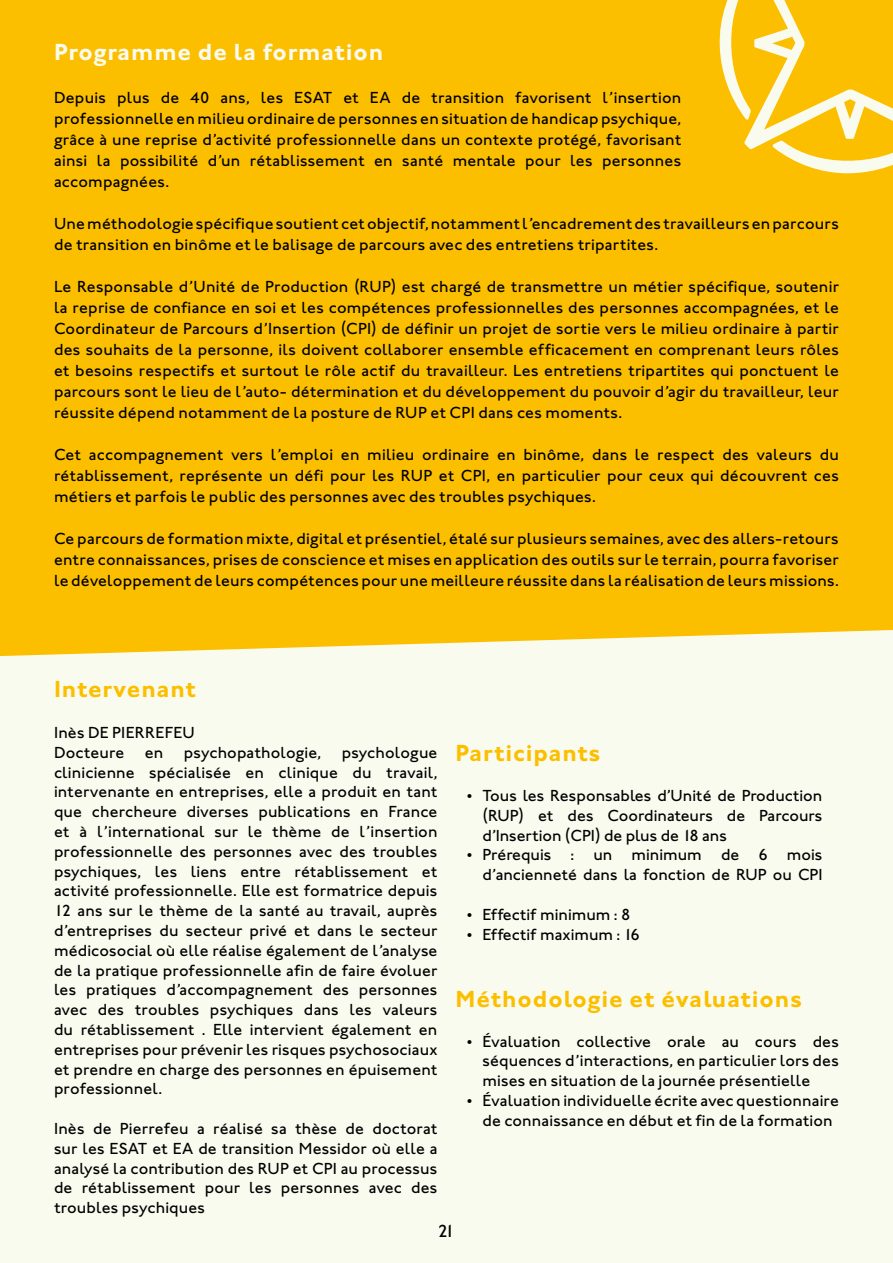
<style>
.page{position:relative;width:893px;height:1263px;background:#fafbef}
.page>*{position:absolute;margin:0;border:0;box-sizing:border-box;transform-origin:0 0}
.t1{font:700 24px "Johnston ITC Std";letter-spacing:.04em;color:#fcbf00}
.t2{font:700 24px "Johnston ITC Std";letter-spacing:.04em;color:#fafbef}
.t3{font:500 18px "Johnston ITC Std";color:#000}
.t4{font:500 16.5px/19.8px "Johnston ITC Std";letter-spacing:.005em;color:#000;text-align:justify}
</style>
<div class="page">
<div style="left:0;top:0;width:893px;height:656px;background:#fcbf00"></div>
<svg style="left:719px;top:0;width:174px;height:173px"></svg>
<h1 class="t2" style="left:54px;top:38px;width:331px">Programme de la formation</h1>
<p class="t4" style="left:54px;top:87px;width:629px;line-height:21px">Depuis plus de 40 ans, les ESAT et EA de transition favorisent l’insertion professionnelle en milieu ordinaire de personnes en situation de handicap psychique, grâce à une reprise d’activité professionnelle dans un contexte protégé, favorisant ainsi la possibilité d’un rétablissement en santé mentale pour les personnes accompagnées.</p>
<p class="t4" style="left:54px;top:213px;width:786px;line-height:21px">Une méthodologie spécifique soutient cet objectif, notamment l’encadrement des travailleurs en parcours de transition en binôme et le balisage de parcours avec des entretiens tripartites.</p>
<p class="t4" style="left:54px;top:276px;width:786px;line-height:21px">Le Responsable d’Unité de Production (RUP) est chargé de transmettre un métier spécifique, soutenir la reprise de confiance en soi et les compétences professionnelles des personnes accompagnées, et le Coordinateur de Parcours d’Insertion (CPI) de définir un projet de sortie vers le milieu ordinaire à partir des souhaits de la personne, ils doivent collaborer ensemble efficacement en comprenant leurs rôles et besoins respectifs et surtout le rôle actif du travailleur. Les entretiens tripartites qui ponctuent le parcours sont le lieu de l’auto- détermination et du développement du pouvoir d’agir du travailleur, leur réussite dépend notamment de la posture de RUP et CPI dans ces moments.</p>
<p class="t4" style="left:54px;top:444px;width:786px;line-height:21px">Cet accompagnement vers l’emploi en milieu ordinaire en binôme, dans le respect des valeurs du rétablissement, représente un défi pour les RUP et CPI, en particulier pour ceux qui découvrent ces métiers et parfois le public des personnes avec des troubles psychiques.</p>
<p class="t4" style="left:54px;top:528px;width:786px;line-height:21px">Ce parcours de formation mixte, digital et présentiel, étalé sur plusieurs semaines, avec des allers-retours entre connaissances, prises de conscience et mises en application des outils sur le terrain, pourra favoriser le développement de leurs compétences pour une meilleure réussite dans la réalisation de leurs missions.</p>
<h1 class="t1" style="left:54px;top:674px;width:144px">Intervenant</h1>
<p class="t4" style="left:54px;top:722px;width:385px;text-align:left">Inès DE PIERREFEU<br>Docteure en psychopathologie, psychologue clinicienne spécialisée en clinique du travail, intervenante en entreprises, elle a produit en tant que chercheure diverses publications en France et à l’international sur le thème de l’insertion professionnelle des personnes avec des troubles psychiques, les liens entre rétablissement et activité professionnelle. Elle est formatrice depuis 12 ans sur le thème de la santé au travail, auprès d’entreprises du secteur privé et dans le secteur médicosocial où elle réalise également de l’analyse de la pratique professionnelle afin de faire évoluer les pratiques d’accompagnement des personnes avec des troubles psychiques dans les valeurs du rétablissement . Elle intervient également en entreprises pour prévenir les risques psychosociaux et prendre en charge des personnes en épuisement professionnel.</p>
<p class="t4" style="left:54px;top:1118px;width:385px">Inès de Pierrefeu a réalisé sa thèse de doctorat sur les ESAT et EA de transition Messidor où elle a analysé la contribution des RUP et CPI au processus de rétablissement pour les personnes avec des troubles psychiques</p>
<h1 class="t1" style="left:455px;top:739px;width:147px">Participants</h1>
<p class="t4" style="left:482px;top:785px;width:341px;text-indent:-17px">• Tous les Responsables d’Unité de Production (RUP) et des Coordinateurs de Parcours d’Insertion (CPI) de plus de 18 ans</p>
<p class="t4" style="left:465px;top:845px;width:358px;text-align:right">• Prérequis : un minimum de 6 mois d’ancienneté dans la fonction de RUP ou CPI</p>
<p class="t4" style="left:465px;top:904px;width:166px">• Effectif minimum : 8</p>
<p class="t4" style="left:465px;top:924px;width:176px">• Effectif maximum : 16</p>
<h1 class="t1" style="left:455px;top:984px;width:348px">Méthodologie et évaluations</h1>
<p class="t4" style="left:482px;top:1031px;width:358px;text-indent:-17px">• Évaluation collective orale au cours des séquences d’interactions, en particulier lors des mises en situation de la journée présentielle</p>
<p class="t4" style="left:482px;top:1090px;width:358px;text-indent:-17px">• Évaluation individuelle écrite avec questionnaire de connaissance en début et fin de la formation</p>
<p class="t3" style="left:438px;top:1220px;width:18px">21</p>
</div>
